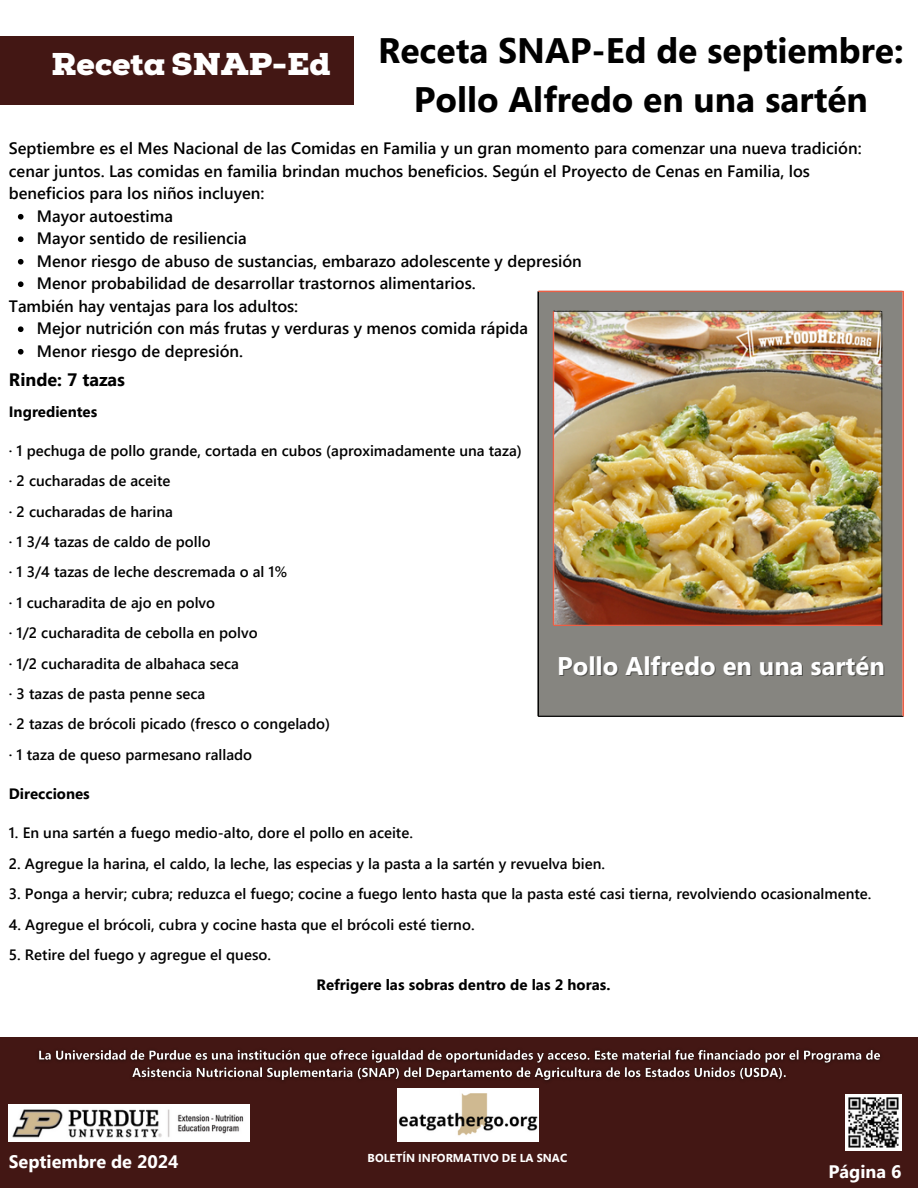
<style>
.page{position:relative;width:918px;height:1188px;background:#fff}
.page>*{position:absolute;margin:0;border:0;box-sizing:border-box;transform-origin:0 0}
.t1{font:700 35.4px/48.3px "Segoe UI";color:#000;text-align:center}
.t2{font:900 31.5px "Nexa Slab";color:#fff}
.t3{font:700 25.5px "Segoe UI";color:#fff}
.t4{font:700 18px "Segoe UI";color:#fff}
.t5{font:700 18px "Segoe UI";color:#000}
.t6{font:600 16.5px/22.5px "Segoe UI";color:#000}
.t7{font:600 15px "Segoe UI";color:#000}
.t8{font:700 15px "Segoe UI";color:#000}
.t9{font:700 11.55px "Segoe UI";color:#fff}
</style>
<div class="page">
<div style="left:0;top:36px;width:354px;height:68px;background:#431714"></div>
<div style="left:0;top:1038px;width:918px;height:150px;background:#431714"></div>
<img style="left:9px;top:1104px;width:241px;height:37px">
<img style="left:845px;top:1094px;width:56px;height:56px">
<img style="left:397px;top:1088px;width:141px;height:53px">
<svg style="left:18px;top:214px;width:6px;height:6px"></svg>
<svg style="left:18px;top:236px;width:6px;height:6px"></svg>
<svg style="left:18px;top:259px;width:6px;height:6px"></svg>
<svg style="left:18px;top:281px;width:6px;height:6px"></svg>
<svg style="left:18px;top:326px;width:6px;height:6px"></svg>
<svg style="left:18px;top:349px;width:6px;height:6px"></svg>
<img style="left:538px;top:291px;width:366px;height:426px">
<img style="left:38px;top:1050px;width:842px;height:31px">
<p class="t2" style="left:52px;top:46px;width:281px">Receta SNAP-Ed</p>
<p class="t1" style="left:378px;top:25px;width:527px">Receta SNAP-Ed de septiembre:<br>Pollo Alfredo en una sartén</p>
<h6 class="t6" style="left:9px;top:136px;width:854px">Septiembre es el Mes Nacional de las Comidas en Familia y un gran momento para comenzar una nueva tradición: cenar juntos. Las comidas en familia brindan muchos beneficios. Según el Proyecto de Cenas en Familia, los beneficios para los niños incluyen:</h6>
<h6 class="t6" style="left:37px;top:204px;width:138px">Mayor autoestima</h6>
<h6 class="t6" style="left:37px;top:226px;width:211px">Mayor sentido de resiliencia</h6>
<h6 class="t6" style="left:37px;top:249px;width:546px">Menor riesgo de abuso de sustancias, embarazo adolescente y depresión</h6>
<h6 class="t6" style="left:37px;top:271px;width:440px">Menor probabilidad de desarrollar trastornos alimentarios.</h6>
<h6 class="t6" style="left:9px;top:294px;width:291px">También hay ventajas para los adultos:</h6>
<h6 class="t6" style="left:37px;top:316px;width:493px">Mejor nutrición con más frutas y verduras y menos comida rápida</h6>
<h6 class="t6" style="left:37px;top:339px;width:208px">Menor riesgo de depresión.</h6>
<p class="t5" style="left:9px;top:367px;width:118px">Rinde: 7 tazas</p>
<p class="t8" style="left:9px;top:400px;width:90px">Ingredientes</p>
<p class="t7" style="left:9px;top:440px;width:515px">· 1 pechuga de pollo grande, cortada en cubos (aproximadamente una taza)</p>
<p class="t7" style="left:9px;top:470px;width:163px">· 2 cucharadas de aceite</p>
<h4 class="t7" style="left:9px;top:501px;width:166px">· 2 cucharadas de harina</h4>
<p class="t7" style="left:9px;top:531px;width:203px">· 1 3/4 tazas de caldo de pollo</p>
<p class="t7" style="left:9px;top:561px;width:280px">· 1 3/4 tazas de leche descremada o al 1%</p>
<p class="t7" style="left:9px;top:592px;width:208px">· 1 cucharadita de ajo en polvo</p>
<h4 class="t7" style="left:9px;top:622px;width:250px">· 1/2 cucharadita de cebolla en polvo</h4>
<h6 class="t7" style="left:9px;top:652px;width:232px">· 1/2 cucharadita de albahaca seca</h6>
<h6 class="t7" style="left:9px;top:683px;width:198px">· 3 tazas de pasta penne seca</h6>
<h6 class="t7" style="left:9px;top:713px;width:323px">· 2 tazas de brócoli picado (fresco o congelado)</h6>
<h6 class="t7" style="left:9px;top:744px;width:245px">· 1 taza de queso parmesano rallado</h6>
<h6 class="t8" style="left:9px;top:783px;width:82px">Direcciones</h6>
<h6 class="t7" style="left:9px;top:822px;width:406px">1. En una sartén a fuego medio-alto, dore el pollo en aceite.</h6>
<h6 class="t7" style="left:9px;top:853px;width:598px">2. Agregue la harina, el caldo, la leche, las especias y la pasta a la sartén y revuelva bien.</h6>
<h6 class="t7" style="left:9px;top:883px;width:864px">3. Ponga a hervir; cubra; reduzca el fuego; cocine a fuego lento hasta que la pasta esté casi tierna, revolviendo ocasionalmente.</h6>
<h6 class="t7" style="left:9px;top:913px;width:467px">4. Agregue el brócoli, cubra y cocine hasta que el brócoli esté tierno.</h6>
<h6 class="t7" style="left:9px;top:944px;width:264px">5. Retire del fuego y agregue el queso.</h6>
<h6 class="t8" style="left:316px;top:974px;width:295px">Refrigere las sobras dentro de las 2 horas.</h6>
<h4 class="t3" style="left:557px;top:647px;width:329px">Pollo Alfredo en una sartén</h4>
<p class="t4" style="left:9px;top:1148px;width:171px">Septiembre de 2024</p>
<h4 class="t9" style="left:368px;top:1149px;width:201px">BOLETÍN INFORMATIVO DE LA SNAC</h4>
<p class="t4" style="left:828px;top:1159px;width:75px">Página 6</p>
</div>
